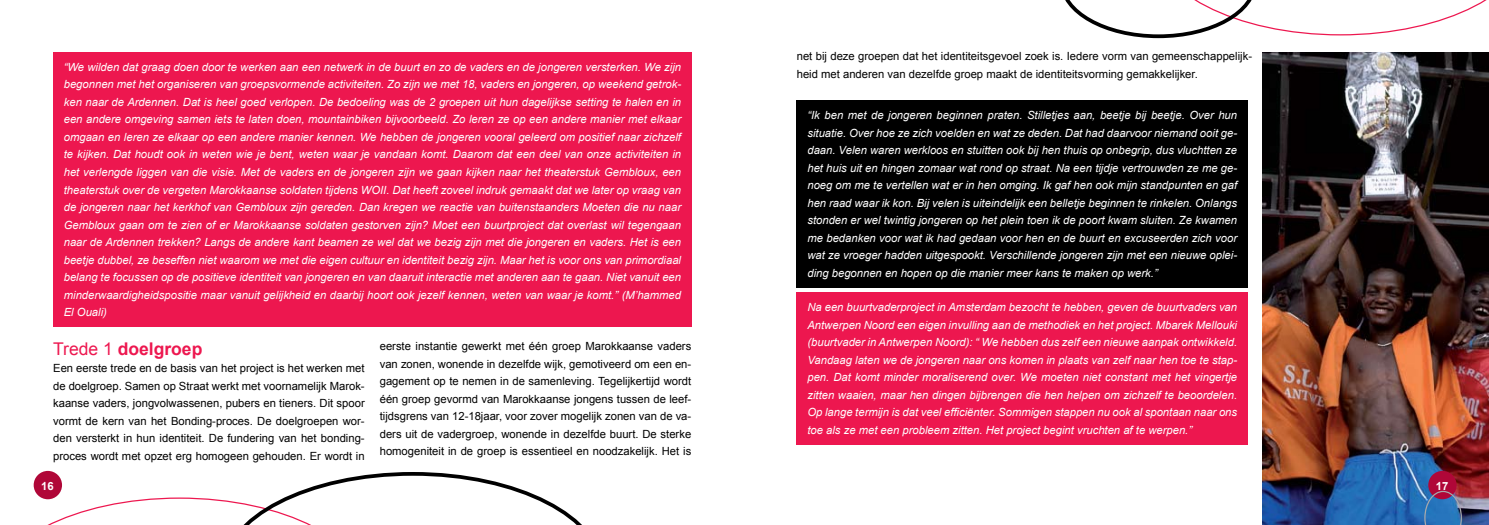
<style>
.page{position:relative;width:1489px;height:525px;background:#fff}
.page>*{position:absolute;margin:0;border:0;box-sizing:border-box;transform-origin:0 0}
.t1{font:700 17.5px "Arial";color:#ed174f}
.t2{font:italic 11.25px/17.5px "Arial";color:#fff;text-align:justify}
.t3{font:11.25px/17.5px "Arial";color:#000;text-align:justify}
.t4{font:700 11.25px "Arial";color:#fff}
.s1{font-weight:400}
</style>
<div class="page">
<img style="left:1262px;top:52px;width:226px;height:472px">
<div style="left:1428px;top:470px;width:28px;height:29px;background:#b00738;border-radius:50%"></div>
<svg style="left:1424px;top:490px;width:37px;height:34px"></svg>
<svg style="left:1065px;top:0;width:422px;height:38px"></svg>
<svg style="left:33px;top:471px;width:548px;height:53px"></svg>
<div style="left:796px;top:100px;width:451px;height:187px;background:#000"></div>
<div style="left:796px;top:292px;width:451px;height:152px;background:#ed174f"></div>
<div style="left:53px;top:52px;width:638px;height:274px;background:#ed174f"></div>
<p class="t2" style="left:64px;top:58px;width:618px">“We wilden dat graag doen door te werken aan een netwerk in de buurt en zo de vaders en de jongeren versterken. We zijn begonnen met het organiseren van groepsvormende activiteiten. Zo zijn we met 18, vaders en jongeren, op weekend getrok&shy;ken naar de Ardennen. Dat is heel goed verlopen. De bedoeling was de 2 groepen uit hun dagelijkse setting te halen en in een andere omgeving samen iets te laten doen, mountainbiken bijvoorbeeld. Zo leren ze op een andere manier met elkaar omgaan en leren ze elkaar op een andere manier kennen. We hebben de jongeren vooral geleerd om positief naar zichzelf te kijken. Dat houdt ook in weten wie je bent, weten waar je vandaan komt. Daarom dat een deel van onze activiteiten in het verlengde liggen van die visie. Met de vaders en de jongeren zijn we gaan kijken naar het theaterstuk Gembloux, een theaterstuk over de vergeten Marokkaanse soldaten tijdens WOII. Dat heeft zoveel indruk gemaakt dat we later op vraag van de jongeren naar het kerkhof van Gembloux zijn gereden. Dan kregen we reactie van buitenstaanders Moeten die nu naar Gembloux gaan om te zien of er Marokkaanse soldaten gestorven zijn? Moet een buurtproject dat overlast wil tegengaan naar de Ardennen trekken? Langs de andere kant beamen ze wel dat we bezig zijn met die jongeren en vaders. Het is een beetje dubbel, ze beseffen niet waarom we met die eigen cultuur en identiteit bezig zijn. Maar het is voor ons van primordiaal belang te focussen op de positieve identiteit van jongeren en van daaruit interactie met anderen aan te gaan. Niet vanuit een minderwaardigheidspositie maar vanuit gelijkheid en daarbij hoort ook jezelf kennen, weten van waar je komt.” (M’hammed El Ouali)</p>
<h1 class="t1" style="left:53px;top:338px;width:151px"><span class="s1">Trede 1</span> doelgroep</h1>
<p class="t3" style="left:53px;top:359px;width:313px">Een eerste trede en de basis van het project is het werken met de doelgroep. Samen op Straat werkt met voornamelijk Marok&shy;kaanse vaders, jongvolwassenen, pubers en tieners. Dit spoor vormt de kern van het Bonding-proces. De doelgroepen wor&shy;den versterkt in hun identiteit. De fundering van het bonding&shy;proces wordt met opzet erg homogeen gehouden. Er wordt in</p>
<p class="t3" style="left:380px;top:337px;width:313px">eerste instantie gewerkt met één groep Marokkaanse vaders van zonen, wonende in dezelfde wijk, gemotiveerd om een en&shy;gagement op te nemen in de samenleving. Tegelijkertijd wordt één groep gevormd van Marokkaanse jongens tussen de leef&shy;tijdsgrens van 12-18jaar, voor zover mogelijk zonen van de va&shy;ders uit de vadergroep, wonende in dezelfde buurt. De sterke homogeniteit in de groep is essentieel en noodzakelijk. Het is</p>
<p class="t3" style="left:796px;top:48px;width:457px">net bij deze groepen dat het identiteitsgevoel zoek is. Iedere vorm van gemeenschappelijk&shy;heid met anderen van dezelfde groep maakt de identiteitsvorming gemakkelijker.</p>
<p class="t2" style="left:807px;top:106px;width:431px">“Ik ben met de jongeren beginnen praten. Stilletjes aan, beetje bij beetje. Over hun situatie. Over hoe ze zich voelden en wat ze deden. Dat had daarvoor niemand ooit ge&shy;daan. Velen waren werkloos en stuitten ook bij hen thuis op onbegrip, dus vluchtten ze het huis uit en hingen zomaar wat rond op straat. Na een tijdje vertrouwden ze me ge&shy;noeg om me te vertellen wat er in hen omging. Ik gaf hen ook mijn standpunten en gaf hen raad waar ik kon. Bij velen is uiteindelijk een belletje beginnen te rinkelen. Onlangs stonden er wel twintig jongeren op het plein toen ik de poort kwam sluiten. Ze kwamen me bedanken voor wat ik had gedaan voor hen en de buurt en excuseerden zich voor wat ze vroeger hadden uitgespookt. Verschillende jongeren zijn met een nieuwe oplei&shy;ding begonnen en hopen op die manier meer kans te maken op werk.”</p>
<p class="t2" style="left:807px;top:298px;width:431px">Na een buurtvaderproject in Amsterdam bezocht te hebben, geven de buurtvaders van Antwerpen Noord een eigen invulling aan de methodiek en het project. Mbarek Mellouki (buurtvader in Antwerpen Noord): “ We hebben dus zelf een nieuwe aanpak ontwikkeld.<br>Vandaag laten we de jongeren naar ons komen in plaats van zelf naar hen toe te stap&shy;pen. Dat komt minder moraliserend over. We moeten niet constant met het vingertje zitten waaien, maar hen dingen bijbrengen die hen helpen om zichzelf te beoordelen.<br>Op lange termijn is dat veel efficiënter. Sommigen stappen nu ook al spontaan naar ons toe als ze met een probleem zitten. Het project begint vruchten af te werpen.”</p>
<p class="t4" style="left:41px;top:479px;width:14px">16</p>
<p class="t4" style="left:1435px;top:479px;width:14px">17</p>
</div>
